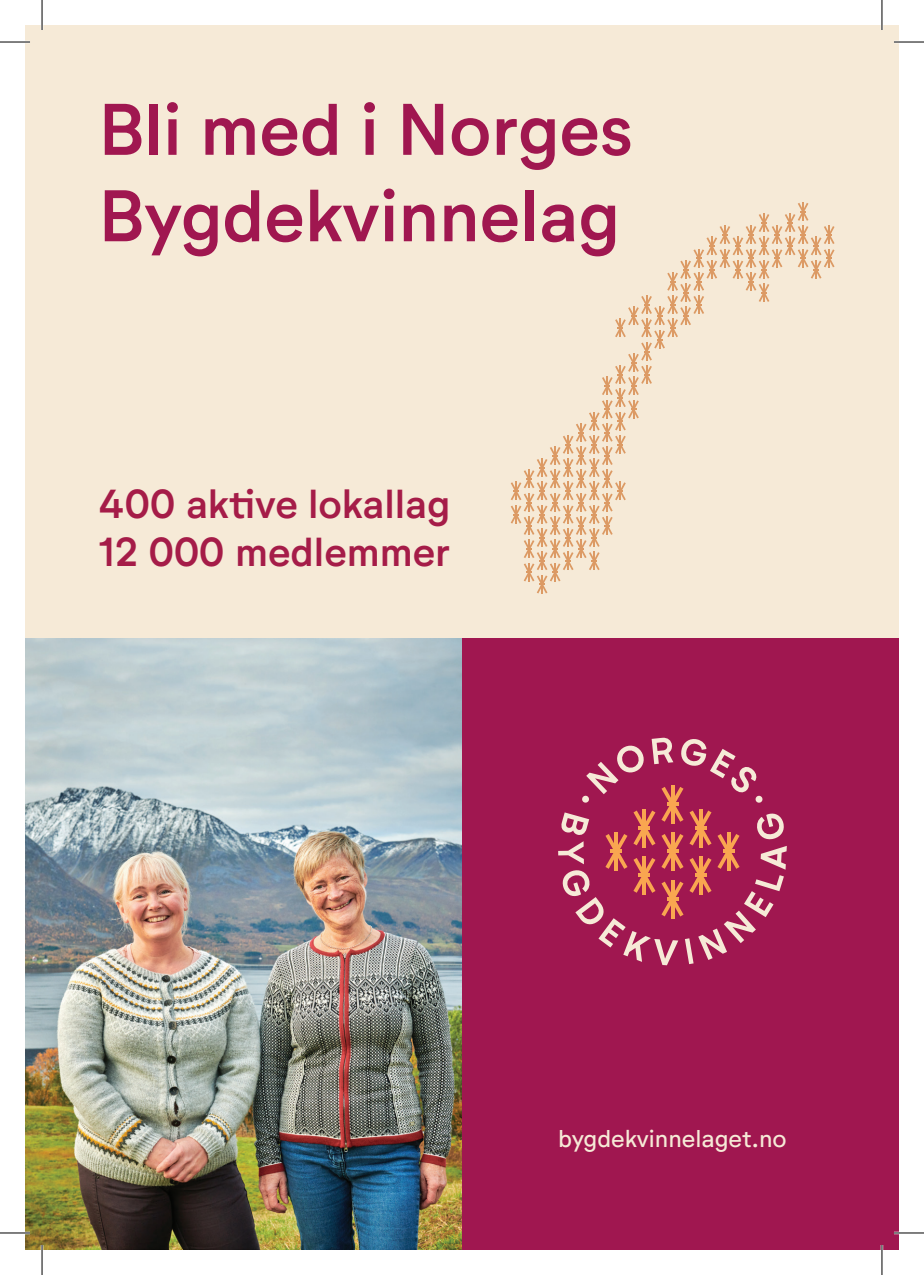
<style>
.page{position:relative;width:924px;height:1275px;background:#fff}
.page>*{position:absolute;margin:0;border:0;box-sizing:border-box;transform-origin:0 0}
.t1{font:500 72px/86.4px "Neutrif Studio";color:#a01750}
.t2{font:500 40px/48px "Neutrif Studio";color:#a51c48}
.t3{font:24px "Neutrif Studio";color:#f6ead7}
</style>
<div class="page">
<div style="left:25px;top:25px;width:873px;height:612px;background:#f6ead7"></div>
<div style="left:462px;top:638px;width:436px;height:612px;background:#a01750"></div>
<svg style="left:558px;top:737px;width:228px;height:228px"></svg>
<svg style="left:670px;top:832px;width:4px;height:38px"></svg>
<hr style="left:666px;top:849px;width:12px;height:4px;background:#f9a650">
<svg style="left:510px;top:202px;width:324px;height:391px"></svg>
<img style="left:25px;top:638px;width:437px;height:612px">
<hr style="left:0;top:41px;width:30px;height:2px;background:#fff">
<hr style="left:893px;top:41px;width:30px;height:2px;background:#fff">
<hr style="left:0;top:1231px;width:30px;height:3px;background:#fff">
<hr style="left:893px;top:1231px;width:30px;height:3px;background:#fff">
<hr style="left:41px;top:0;width:2px;height:30px;background:#fff">
<hr style="left:41px;top:1245px;width:2px;height:30px;background:#fff">
<hr style="left:880px;top:0;width:2px;height:30px;background:#fff">
<hr style="left:880px;top:1245px;width:2px;height:30px;background:#fff">
<hr style="left:0;top:42px;width:30px;height:1px;background:#000">
<hr style="left:893px;top:42px;width:30px;height:1px;background:#000">
<hr style="left:0;top:1232px;width:30px;height:1px;background:#000">
<hr style="left:893px;top:1232px;width:30px;height:1px;background:#000">
<hr style="left:42px;top:0;width:1px;height:30px;background:#000">
<hr style="left:42px;top:1245px;width:1px;height:30px;background:#000">
<hr style="left:881px;top:0;width:1px;height:30px;background:#000">
<hr style="left:881px;top:1245px;width:1px;height:30px;background:#000">
<h1 class="t1" style="left:99px;top:87px;width:535px">Bli med i Norges<br>Bygdekvinnelag</h1>
<p class="t2" style="left:99px;top:481px;width:353px">400 aktive lokallag<br>12 000 medlemmer</p>
<p class="t3" style="left:558px;top:1123px;width:230px">bygdekvinnelaget.no</p>
</div>
